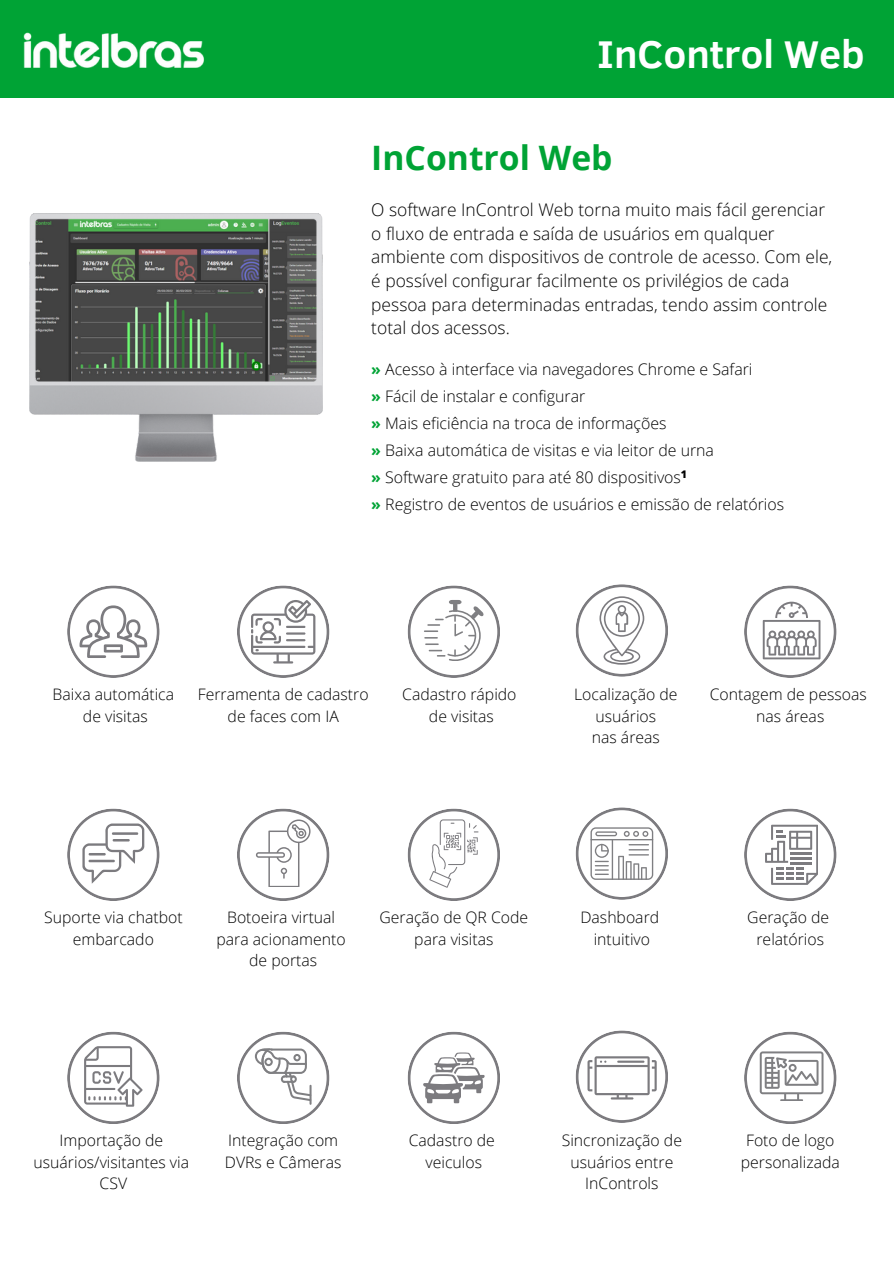
<style>
.page{position:relative;width:894px;height:1264px;background:#fff}
.page>*{position:absolute;margin:0;border:0;box-sizing:border-box;transform-origin:0 0}
.t1{font:700 39.6px "Clear Sans";color:#fff}
.t2{font:700 33.6px "Open Sans";color:#00a335}
.t3{font:300 17.4px/23.7px "Open Sans";color:#000}
.t4{font:300 15.9px "Open Sans";color:#000}
.t5{font:300 15.75px/21.5px "Open Sans";color:#000;text-align:center}
.t6{font:800 10.5px "Open Sans";color:#000}
.s1{font-weight:700;color:#00a335}
</style>
<div class="page">
<div style="left:0;top:0;width:893px;height:1263px;background:#00a335"></div>
<div style="left:0;top:98px;width:893px;height:1165px;background:#fff"></div>
<img style="left:23px;top:32px;width:181px;height:36px">
<img style="left:29px;top:213px;width:293px;height:248px">
<svg style="left:67px;top:585px;width:92px;height:92px"></svg>
<svg style="left:237px;top:585px;width:92px;height:92px"></svg>
<svg style="left:407px;top:585px;width:93px;height:92px"></svg>
<svg style="left:575px;top:584px;width:92px;height:92px"></svg>
<svg style="left:744px;top:585px;width:92px;height:92px"></svg>
<svg style="left:67px;top:808px;width:92px;height:92px"></svg>
<svg style="left:237px;top:808px;width:92px;height:92px"></svg>
<svg style="left:407px;top:808px;width:93px;height:92px"></svg>
<svg style="left:575px;top:807px;width:92px;height:92px"></svg>
<svg style="left:744px;top:808px;width:92px;height:92px"></svg>
<svg style="left:67px;top:1031px;width:92px;height:92px"></svg>
<svg style="left:237px;top:1031px;width:92px;height:92px"></svg>
<svg style="left:407px;top:1031px;width:93px;height:92px"></svg>
<svg style="left:575px;top:1030px;width:92px;height:92px"></svg>
<svg style="left:744px;top:1031px;width:92px;height:92px"></svg>
<h2 class="t1" style="left:597px;top:25px;width:269px">InControl Web</h2>
<p class="t2" style="left:371px;top:134px;width:243px">InControl Web</p>
<p class="t3" style="left:371px;top:197px;width:462px">O software InControl Web torna muito mais fácil gerenciar o fluxo de entrada e saída de usuários em qualquer ambiente com dispositivos de controle de acesso. Com ele, é possível configurar facilmente os privilégios de cada pessoa para determinadas entradas, tendo assim controle total dos acessos.</p>
<p class="t4" style="left:371px;top:358px;width:382px"><span class="s1">»</span> Acesso à interface via navegadores Chrome e Safari</p>
<p class="t4" style="left:371px;top:385px;width:215px"><span class="s1">»</span> Fácil de instalar e configurar</p>
<p class="t4" style="left:371px;top:412px;width:296px"><span class="s1">»</span> Mais eficiência na troca de informações</p>
<p class="t4" style="left:371px;top:439px;width:344px"><span class="s1">»</span> Baixa automática de visitas e via leitor de urna</p>
<p class="t4" style="left:371px;top:466px;width:311px"><span class="s1">»</span> Software gratuito para até 80 dispositivos</p>
<p class="t4" style="left:371px;top:493px;width:414px"><span class="s1">»</span> Registro de eventos de usuários e emissão de relatórios</p>
<p class="t6" style="left:680px;top:466px;width:8px">1</p>
<p class="t5" style="left:53px;top:683px;width:123px">Baixa automática</p>
<p class="t5" style="left:83px;top:704px;width:66px">de visitas</p>
<p class="t5" style="left:198px;top:683px;width:172px">Ferramenta de cadastro de faces com IA</p>
<p class="t5" style="left:402px;top:683px;width:116px">Cadastro rápido</p>
<p class="t5" style="left:429px;top:704px;width:66px">de visitas</p>
<p class="t5" style="left:574px;top:683px;width:105px">Localização de usuários</p>
<p class="t5" style="left:591px;top:726px;width:70px">nas áreas</p>
<p class="t5" style="left:709px;top:683px;width:158px">Contagem de pessoas</p>
<p class="t5" style="left:756px;top:704px;width:70px">nas áreas</p>
<p class="t5" style="left:44px;top:906px;width:140px">Suporte via chatbot</p>
<p class="t5" style="left:73px;top:927px;width:83px">embarcado</p>
<p class="t5" style="left:227px;top:906px;width:110px">Botoeira virtual</p>
<p class="t5" style="left:216px;top:927px;width:131px">para acionamento</p>
<p class="t5" style="left:249px;top:949px;width:69px">de portas</p>
<p class="t5" style="left:379px;top:906px;width:150px">Geração de QR Code</p>
<p class="t5" style="left:414px;top:927px;width:81px">para visitas</p>
<p class="t5" style="left:580px;top:906px;width:80px">Dashboard</p>
<p class="t5" style="left:593px;top:927px;width:58px">intuitivo</p>
<p class="t5" style="left:747px;top:906px;width:83px">Geração de</p>
<p class="t5" style="left:756px;top:927px;width:69px">relatórios</p>
<p class="t5" style="left:59px;top:1129px;width:105px">Importação de</p>
<p class="t5" style="left:34px;top:1150px;width:157px">usuários/visitantes via</p>
<p class="t5" style="left:100px;top:1172px;width:29px">CSV</p>
<p class="t5" style="left:228px;top:1129px;width:111px">Integração com</p>
<p class="t5" style="left:225px;top:1150px;width:118px">DVRs e Câmeras</p>
<p class="t5" style="left:408px;top:1129px;width:88px">Cadastro de</p>
<p class="t5" style="left:425px;top:1150px;width:58px">veiculos</p>
<p class="t5" style="left:561px;top:1129px;width:122px">Sincronização de</p>
<p class="t5" style="left:570px;top:1150px;width:104px">usuários entre<br>InControls</p>
<p class="t5" style="left:740px;top:1129px;width:101px">Foto de logo personalizada</p>
</div>
